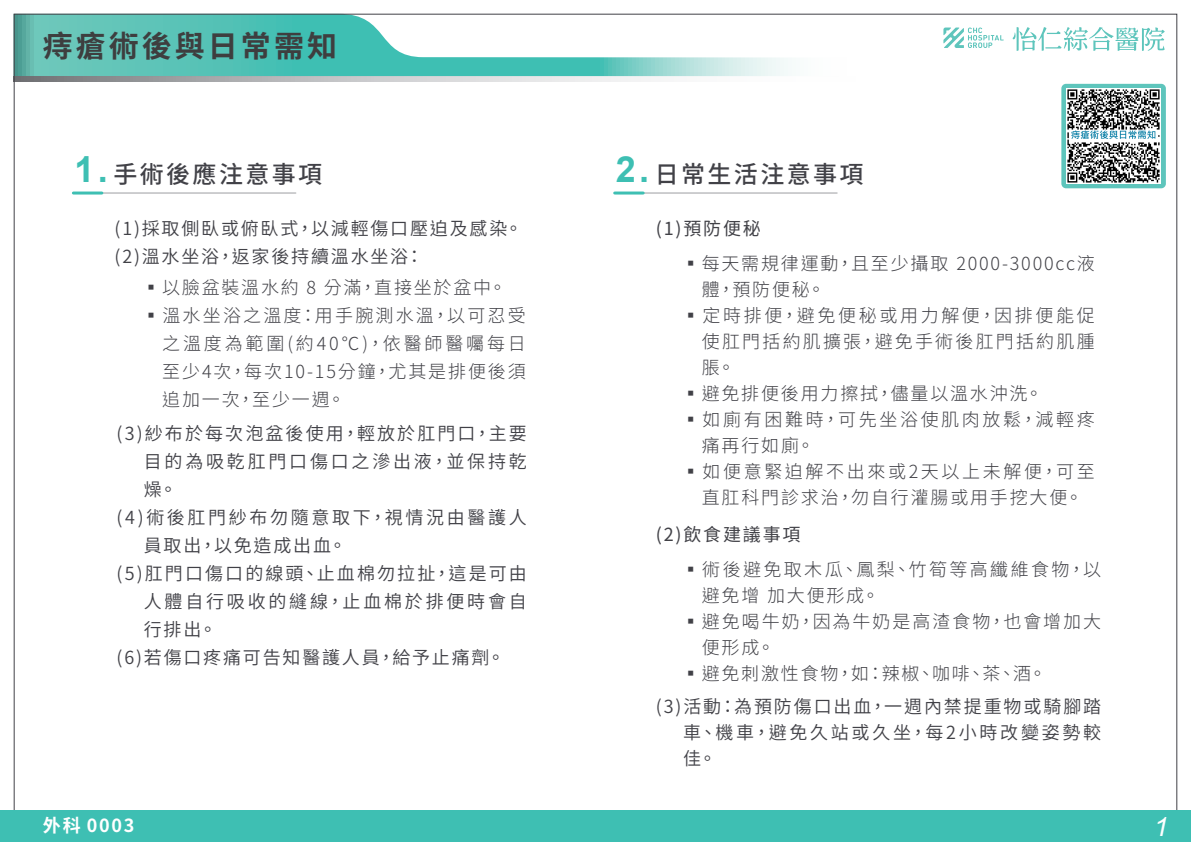
<style>
.page{position:relative;width:1191px;height:842px;background:#fff}
.page>*{position:absolute;margin:0;border:0;box-sizing:border-box;transform-origin:0 0}
.t1{font:700 30px "Noto Sans CJ Ktc";letter-spacing:.1em;color:#3e3e3f}
.t2{font:italic 26.4px "Arial";color:#fff}
.t3{font:500 24px "Noto Sans CJ Ktc";letter-spacing:.1em;color:#414147}
.t4{font:300 18px/26px "Noto Sans CJ Ktc";letter-spacing:.11em;color:#414147;text-align:justify}
.t5{font:600 18px/26px "Noto Sans CJ Ktc";letter-spacing:.115em;color:#414147}
.t6{font:300 18px/26px "Noto Sans CJ Ktc";letter-spacing:.145em;color:#414147}
.t7{font:600 18px "Noto Sans CJ Ktc";letter-spacing:.155em;color:#414147}
.t8{font:300 18px/26px "Noto Sans CJ Ktc";letter-spacing:.135em;color:#414147}
.t9{font:600 18px "Noto Sans CJ Ktc";letter-spacing:.145em;color:#414147}
.t10{font:18px "Noto Sans CJ Ktc";letter-spacing:.1em;color:#414147}
.t11{font:700 18px "Noto Sans CJ Ktc";letter-spacing:.1em;color:#fff}
.s1{font-family:"Arial";font-weight:700;font-size:36px;color:#3ebfb3}
</style>
<div class="page">
<svg style="left:16px;top:16px;width:772px;height:60px"></svg>
<svg style="left:1012px;top:27px;width:152px;height:24px"></svg>
<svg style="left:943px;top:28px;width:60px;height:20px"></svg>
<svg style="left:16px;top:76px;width:701px;height:6px"></svg>
<hr style="left:73px;top:192px;width:223px;height:2px;background:#c0c1c3">
<hr style="left:73px;top:192px;width:29px;height:3px;background:#3ebfb3">
<hr style="left:614px;top:192px;width:223px;height:2px;background:#c0c1c3">
<hr style="left:614px;top:192px;width:29px;height:3px;background:#3ebfb3">
<div style="left:0;top:810px;width:1191px;height:32px;background:#3ebfb3"></div>
<svg style="left:1061px;top:84px;width:104px;height:104px;fill:#5ec5bc"></svg>
<img style="left:1066px;top:89px;width:94px;height:94px">
<h1 class="t1" style="left:43px;top:29px;width:295px">痔瘡術後與日常需知</h1>
<h3 class="t3" style="left:74px;top:161px;width:249px"><span class="s1">1.</span> 手術後應注意事項</h3>
<p class="t5" style="left:115px;top:214px;width:409px;line-height:28px">(1)採取側臥或俯臥式，以減輕傷口壓迫及感染。(2)溫水坐浴，返家後持續溫水坐浴：</p>
<p class="t4" style="left:142px;top:275px;width:366px">▪以臉盆裝溫水約 8 分滿，直接坐於盆中。</p>
<p class="t4" style="left:162px;top:302px;width:365px;line-height:28px;text-indent:-20px">▪溫水坐浴之溫度：用手腕測水溫，以可忍受之溫度為範圍(約40℃)，依醫師醫囑每日至少4次，每次10-15分鐘，尤其是排便後須追加一次，至少一週。</p>
<p class="t5" style="left:117px;top:421px;width:412px">(3)紗布於每次泡盆後使用，輕放於肛門口，主要</p>
<p class="t7" style="left:144px;top:451px;width:384px">目的為吸乾肛門口傷口之滲出液，並保持乾</p>
<p class="t5" style="left:144px;top:477px;width:35px">燥。</p>
<p class="t9" style="left:117px;top:507px;width:411px">(4)術後肛門紗布勿隨意取下，視情況由醫護人</p>
<p class="t5" style="left:144px;top:533px;width:204px">員取出，以免造成出血。</p>
<p class="t5" style="left:117px;top:561px;width:412px">(5)肛門口傷口的線頭、止血棉勿拉扯，這是可由</p>
<p class="t7" style="left:144px;top:591px;width:384px">人體自行吸收的縫線，止血棉於排便時會自</p>
<p class="t5" style="left:144px;top:617px;width:74px">行排出。</p>
<p class="t5" style="left:117px;top:645px;width:390px">(6)若傷口疼痛可告知醫護人員，給予止痛劑。</p>
<h3 class="t3" style="left:615px;top:161px;width:249px"><span class="s1">2.</span> 日常生活注意事項</h3>
<p class="t10" style="left:656px;top:218px;width:106px">(1)預防便秘</p>
<p class="t4" style="left:702px;top:250px;width:394px;text-indent:-20px">▪每天需規律運動，且至少攝取 2000-3000cc液體，預防便秘。</p>
<p class="t4" style="left:702px;top:302px;width:394px;text-indent:-20px">▪定時排便，避免便秘或用力解便，因排便能促使肛門括約肌擴張，避免手術後肛門括約肌腫脹。</p>
<p class="t4" style="left:682px;top:380px;width:362px">▪避免排便後用力擦拭，儘量以溫水沖洗。</p>
<p class="t6" style="left:702px;top:406px;width:394px;text-indent:-20px">▪如廁有困難時，可先坐浴使肌肉放鬆，減輕疼痛再行如廁。</p>
<p class="t6" style="left:682px;top:458px;width:414px;text-align:center">▪如便意緊迫解不出來或2天以上未解便，可至直肛科門診求治，勿自行灌腸或用手挖大便。</p>
<p class="t10" style="left:656px;top:524px;width:146px">(2)飲食建議事項</p>
<p class="t8" style="left:702px;top:556px;width:401px;text-indent:-20px">▪術後避免取木瓜、鳳梨、竹筍等高纖維食物，以避免增 加大便形成。</p>
<p class="t4" style="left:702px;top:608px;width:401px;text-indent:-20px">▪避免喝牛奶，因為牛奶是高渣食物，也會增加大便形成。</p>
<p class="t4" style="left:682px;top:660px;width:366px">▪ 避免刺激性食物，如：辣椒、咖啡、茶、酒。</p>
<p class="t5" style="left:683px;top:694px;width:420px;text-align:justify;text-indent:-27px">(3)活動：為預防傷口出血，一週內禁提重物或騎腳踏車、機車，避免久站或久坐，每2小時改變姿勢較佳。</p>
<p class="t11" style="left:43px;top:815px;width:93px">外科 0003</p>
<h2 class="t2" style="left:1153px;top:810px;width:16px">1</h2>
</div>
